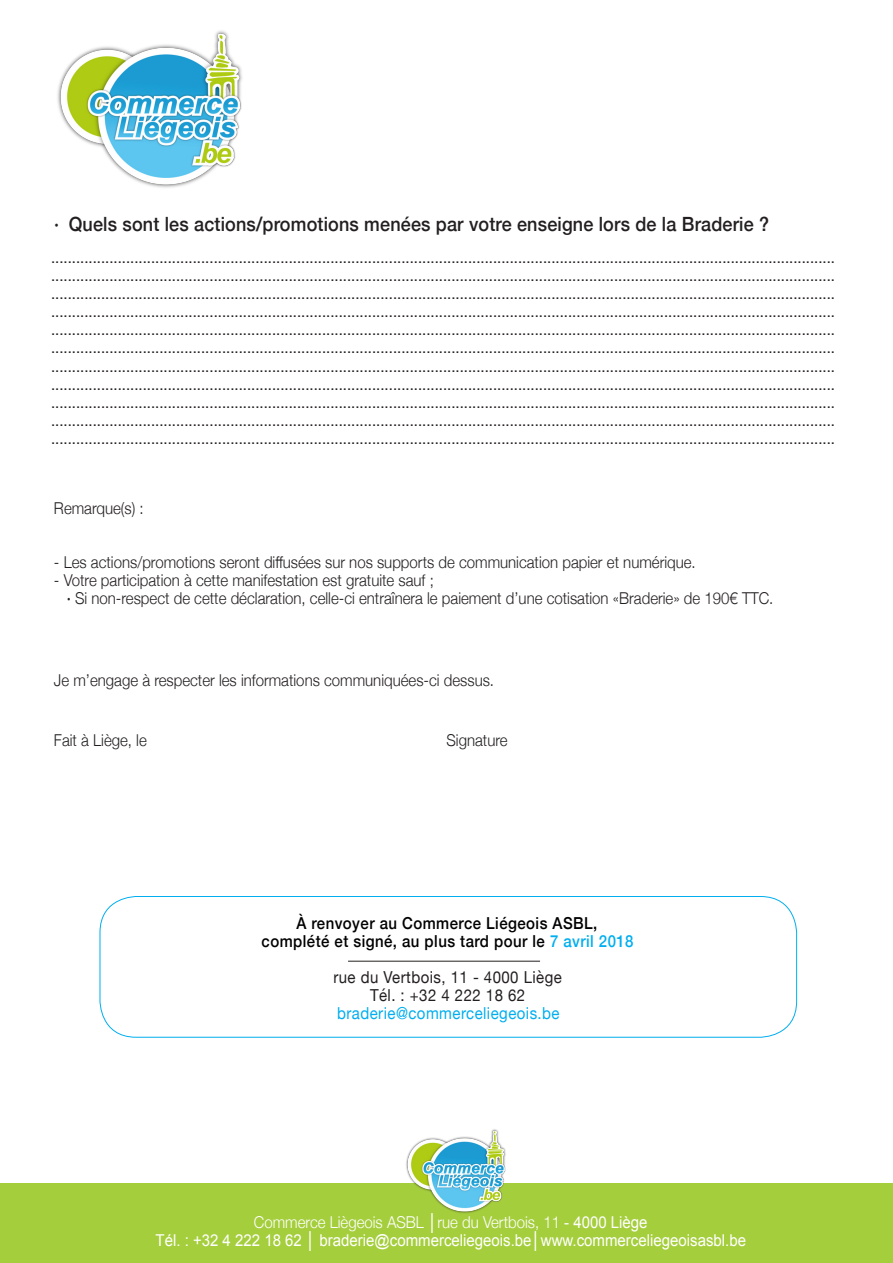
<style>
.page{position:relative;width:893px;height:1263px;background:#fff}
.page>*{position:absolute;margin:0;border:0;box-sizing:border-box;transform-origin:0 0}
.t1{font:500 19.65px "Helvetica Neue";letter-spacing:.01em;color:#231f20;scale:.92 1}
.t2{font:500 16.5px "Helvetica Neue";letter-spacing:.03em;color:#000;scale:.91 1}
.t3{font:16.5px "Helvetica Neue";letter-spacing:.03em;color:#231f20;scale:.91 1}
.t4{font:16.5px "Helvetica Neue";letter-spacing:.03em;color:#00aeef;scale:.91 1}
.t5{font:300 16.35px "Helvetica Neue";color:#231f20;scale:.92 1}
.t6{font:16.35px "Arial";color:#fff;scale:.92 1}
.t7{font:300 16.35px "Helvetica Neue";color:#fff;scale:.92 1}
.t8{font:15px/18px "Helvetica Neue";color:#231f20;text-align:justify}
.s1{font-weight:500}
.s2{color:#00aeef}
.s3{font-family:"Arial";font-weight:400}
</style>
<div class="page">
<img style="left:57px;top:30px;width:185px;height:158px">
<div style="left:0;top:1184px;width:893px;height:79px;background:#a5ce3d"></div>
<img style="left:404px;top:1129px;width:103px;height:84px">
<div style="left:100px;top:896px;width:697px;height:141px;border:1px solid #00aeef;border-radius:36px"></div>
<hr style="left:348px;top:961px;width:192px;height:1px;background:#231f20">
<p class="t1" style="left:54px;top:208px;width:779px">∙ Quels sont les actions/promotions menées par votre enseigne lors de la Braderie ?</p>
<p class="t8" style="left:51px;top:250px;width:785px">............................................................................................................................................................................................ ............................................................................................................................................................................................ ............................................................................................................................................................................................ ............................................................................................................................................................................................ ............................................................................................................................................................................................ ............................................................................................................................................................................................ ............................................................................................................................................................................................ ............................................................................................................................................................................................ ............................................................................................................................................................................................ ............................................................................................................................................................................................ ............................................................................................................................................................................................</p>
<p class="t5" style="left:54px;top:495px;width:99px">Remarque(s) :</p>
<p class="t5" style="left:54px;top:549px;width:699px">- Les actions/promotions seront diffusées sur nos supports de communication papier et numérique.</p>
<p class="t5" style="left:54px;top:567px;width:414px">- Votre participation à cette manifestation est gratuite sauf ;</p>
<p class="t5" style="left:67px;top:585px;width:770px"><span class="s1">∙</span> Si non-respect de cette déclaration, celle-ci entraînera le paiement d’une cotisation «Braderie» de 190€ TTC.</p>
<p class="t5" style="left:54px;top:667px;width:480px">Je m’engage à respecter les informations communiquées-ci dessus.</p>
<p class="t5" style="left:54px;top:727px;width:102px">Fait à Liège, le</p>
<p class="t5" style="left:446px;top:727px;width:68px">Signature</p>
<p class="t2" style="left:296px;top:910px;width:332px">À renvoyer au Commerce Liégeois ASBL,</p>
<p class="t2" style="left:262px;top:928px;width:410px">complété et signé, au plus tard pour le <span class="s2">7 avril 2018</span></p>
<p class="t3" style="left:333px;top:965px;width:253px">rue du Vertbois, 11 - 4000 Liège</p>
<p class="t3" style="left:370px;top:983px;width:172px">Tél. : +32 4 222 18 62</p>
<p class="t4" style="left:337px;top:1001px;width:246px">braderie@commerceliegeois.be</p>
<p class="t7" style="left:254px;top:1209px;width:429px">Commerce Liègeois ASBL <span class="s3">│</span>rue du Vertbois, 11 <span class="s3">- 4000 Liège</span></p>
<p class="t6" style="left:155px;top:1230px;width:643px">Tél. : +32 4 222 18 62 │ braderie@commerceliegeois.be│www.commerceliegeoisasbl.be</p>
</div>
